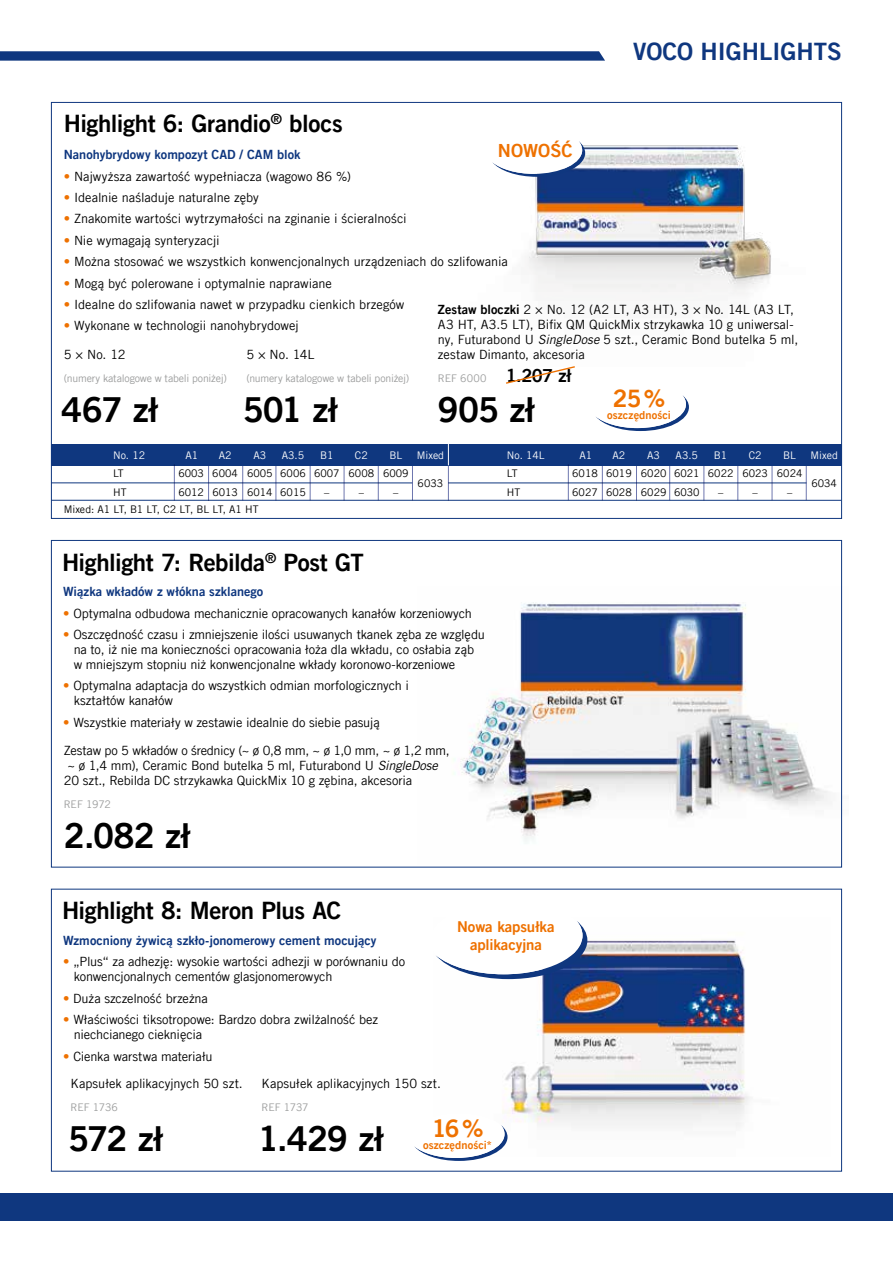
<style>
.page{position:relative;width:893px;height:1263px;background:#fff}
.page>*{position:absolute;margin:0;border:0;box-sizing:border-box;transform-origin:0 0}
.t1{font:34.5px "Trade Gothic LT Com Bd 2";letter-spacing:-.025em;color:#000}
.t2{font:24px "Trade Gothic LT Com Bd 2";letter-spacing:-.02em;color:#000}
.t3{font:24px "Trade Gothic LT Com Bd 2";color:#0f377f}
.t4{font:24px "Trade Gothic LT Com Bd 2";color:#ee7100}
.t5{font:18.15px "Trade Gothic LT Com Bd 2";color:#ee7100}
.t6{font:15px/18px "Trade Gothic LT Com Bd 2";letter-spacing:-.01em;color:#ee7100;text-align:center}
.t7{font:12.75px/15px "Trade Gothic LT Com";letter-spacing:-.01em;color:#000}
.t8{font:12.75px "Trade Gothic LT Com Bd 2";letter-spacing:.005em;color:#0f377f}
.t9{font:11.1px "Trade Gothic LT Com Bd 2";letter-spacing:.01em;color:#ee7100}
.t10{font:10.5px/18.8px "Trade Gothic LT Com";color:#000}
.t11{font:10.5px "Trade Gothic LT Com";letter-spacing:-.01em;color:#9c9d9d}
.t12{font:10.5px "Trade Gothic LT Com";color:#fff}
.s1{color:#ee7100}
.s2{font-family:"Trade Gothic LT Com Bd 2"}
.s3{font-style:italic}
.s4{font-family:"Trade Gothic LT Com Bd 2";font-size:18px;color:#000}
</style>
<div class="page">
<div style="left:0;top:1193px;width:893px;height:28px;background:#0f377f"></div>
<svg style="left:0;top:51px;width:605px;height:10px;background:#1f4487"></svg>
<img style="left:528px;top:139px;width:315px;height:227px">
<img style="left:454px;top:587px;width:389px;height:278px">
<img style="left:502px;top:937px;width:248px;height:204px">
<svg style="left:506px;top:365px;width:70px;height:19px"></svg>
<svg style="left:436px;top:921px;width:151px;height:58px"></svg>
<hr style="left:636px;top:464px;width:1px;height:36px;background:#6e77af">
<hr style="left:602px;top:464px;width:1px;height:36px;background:#6e77af">
<hr style="left:669px;top:464px;width:1px;height:36px;background:#6e77af">
<hr style="left:703px;top:464px;width:1px;height:36px;background:#6e77af">
<hr style="left:737px;top:464px;width:1px;height:36px;background:#6e77af">
<hr style="left:772px;top:464px;width:1px;height:36px;background:#6e77af">
<hr style="left:806px;top:464px;width:1px;height:36px;background:#6e77af">
<hr style="left:242px;top:464px;width:1px;height:36px;background:#6e77af">
<hr style="left:208px;top:464px;width:1px;height:37px;background:#6e77af">
<hr style="left:276px;top:464px;width:1px;height:36px;background:#6e77af">
<hr style="left:310px;top:464px;width:1px;height:36px;background:#6e77af">
<hr style="left:344px;top:464px;width:1px;height:36px;background:#6e77af">
<hr style="left:378px;top:464px;width:1px;height:36px;background:#6e77af">
<hr style="left:412px;top:464px;width:1px;height:36px;background:#6e77af">
<hr style="left:448px;top:464px;width:1px;height:36px;background:#6e77af">
<div style="left:458px;top:444px;width:384px;height:21px;background:#0f377f"></div>
<hr style="left:51px;top:482px;width:361px;height:1px;background:#0f377f">
<div style="left:51px;top:444px;width:408px;height:21px;background:#0f377f"></div>
<hr style="left:448px;top:482px;width:358px;height:1px;background:#0f377f">
<hr style="left:448px;top:430px;width:1px;height:35px;background:#fff">
<hr style="left:174px;top:464px;width:1px;height:36px;background:#6e77af">
<hr style="left:568px;top:464px;width:1px;height:36px;background:#6e77af">
<hr style="left:51px;top:500px;width:790px;height:1px;background:#0f377f">
<svg style="left:492px;top:139px;width:93px;height:38px"></svg>
<svg style="left:596px;top:395px;width:93px;height:36px"></svg>
<svg style="left:414px;top:1113px;width:93px;height:48px"></svg>
<h2 class="t3" style="left:633px;top:37px;width:210px">VOCO High lights</h2>
<h2 class="t2" style="left:64px;top:109px;width:281px">Highlight 6: Grandio<sup>®</sup> blocs</h2>
<p class="t8" style="left:64px;top:147px;width:238px">Nanohybrydowy kompozyt CAD / CAM blok</p>
<p class="t7" style="left:64px;top:168px;width:289px"><span class="s1">•</span> Najwyższa zawartość wypełniacza (wagowo 86 %)</p>
<p class="t7" style="left:64px;top:190px;width:197px"><span class="s1">•</span> Idealnie naśladuje naturalne zęby</p>
<p class="t7" style="left:64px;top:211px;width:344px"><span class="s1">•</span> Znakomite wartości wytrzymałości na zginanie i ścieralności</p>
<p class="t7" style="left:64px;top:233px;width:157px"><span class="s1">•</span> Nie wymagają synteryzacji</p>
<p class="t7" style="left:64px;top:254px;width:445px"><span class="s1">•</span> Można stosować we wszystkich konwencjonalnych urządzeniach do szlifowania</p>
<p class="t7" style="left:64px;top:275px;width:270px"><span class="s1">•</span> Mogą być polerowane i optymalnie naprawiane</p>
<p class="t7" style="left:64px;top:297px;width:342px"><span class="s1">•</span> Idealne do szlifowania nawet w przypadku cienkich brzegów</p>
<p class="t7" style="left:64px;top:318px;width:236px"><span class="s1">•</span> Wykonane w technologii nanohybrydowej</p>
<h3 class="t5" style="left:498px;top:140px;width:76px">NOWOŚĆ</h3>
<p class="t7" style="left:438px;top:302px;width:362px"><span class="s2">Zestaw bloczki</span> 2 × No. 12 (A2 LT, A3 HT), 3 × No. 14L (A3 LT, A3 HT, A3.5 LT), Bifix QM QuickMix strzykawka 10 g uniwersal&shy;ny, Futurabond U <span class="s3">SingleDose</span> 5 szt., Ceramic Bond butelka 5 ml, zestaw Dimanto, akcesoria</p>
<p class="t11" style="left:438px;top:372px;width:135px">REF 6000 <span class="s4">1.207 zł</span></p>
<h1 class="t1" style="left:438px;top:388px;width:98px">905 zł</h1>
<p class="t7" style="left:64px;top:347px;width:63px">5 × No. 12</p>
<p class="t11" style="left:64px;top:372px;width:165px">(numery katalogowe w tabeli poniżej)</p>
<h1 class="t1" style="left:61px;top:388px;width:98px">467 zł</h1>
<p class="t7" style="left:246px;top:347px;width:70px">5 × No. 14L</p>
<p class="t11" style="left:246px;top:372px;width:165px">(numery katalogowe w tabeli poniżej)</p>
<h1 class="t1" style="left:243px;top:388px;width:97px">501 zł</h1>
<h2 class="t4" style="left:613px;top:383px;width:54px">25%</h2>
<p class="t9" style="left:607px;top:408px;width:65px">oszczędności</p>
<p class="t12" style="left:113px;top:448px;width:34px">No. 12</p>
<p class="t10" style="left:113px;top:464px;width:15px">LT<br>HT</p>
<p class="t12" style="left:186px;top:448px;width:14px">A1</p>
<p class="t12" style="left:219px;top:448px;width:14px">A2</p>
<p class="t12" style="left:253px;top:448px;width:14px">A3</p>
<p class="t12" style="left:282px;top:448px;width:24px">A3.5</p>
<p class="t12" style="left:320px;top:448px;width:15px">B1</p>
<p class="t12" style="left:355px;top:448px;width:14px">C2</p>
<p class="t12" style="left:389px;top:448px;width:14px">BL</p>
<p class="t12" style="left:417px;top:448px;width:29px">Mixed</p>
<p class="t10" style="left:178px;top:464px;width:232px">6003 6004 6005 6006 6007 6008 6009<br>6012 6013 6014 6015</p>
<p class="t10" style="left:324px;top:483px;width:7px">–</p>
<p class="t10" style="left:359px;top:483px;width:7px">–</p>
<p class="t10" style="left:393px;top:483px;width:7px">–</p>
<p class="t10" style="left:418px;top:474px;width:27px">6033</p>
<p class="t10" style="left:64px;top:499px;width:196px">Mixed: A1 LT, B1 LT, C2 LT, BL LT, A1 HT</p>
<h2 class="t2" style="left:62px;top:547px;width:288px">Highlight 7: Rebilda<sup>®</sup> Post GT</h2>
<p class="t8" style="left:63px;top:584px;width:202px">Wiązka wkładów z włókna szklanego</p>
<p class="t7" style="left:63px;top:605px;width:410px"><span class="s1">•</span> Optymalna odbudowa mechanicznie opracowanych kanałów korzeniowych</p>
<p class="t7" style="left:74px;top:627px;width:413px;text-indent:-11px"><span class="s1">•</span> Oszczędność czasu i zmniejszenie ilości usuwanych tkanek zęba ze względu na to, iż nie ma konieczności opracowania łoża dla wkładu, co osłabia ząb w mniejszym stopniu niż konwencjonalne wkłady koronowo-korzeniowe</p>
<p class="t7" style="left:74px;top:678px;width:337px;text-indent:-11px"><span class="s1">•</span> Optymalna adaptacja do wszystkich odmian morfologicznych i kształtów kanałów</p>
<p class="t7" style="left:63px;top:715px;width:318px"><span class="s1">•</span> Wszystkie materiały w zestawie idealnie do siebie pasują</p>
<p class="t7" style="left:64px;top:743px;width:387px">Zestaw po 5 wkładów o średnicy (~ ø 0,8 mm, ~ ø 1,0 mm, ~ ø 1,2 mm, ~ ø 1,4 mm), Ceramic Bond butelka 5 ml, Futurabond U <span class="s3">SingleDose<br></span>20 szt., Rebilda DC strzykawka QuickMix 10 g zębina, akcesoria</p>
<p class="t11" style="left:64px;top:798px;width:49px">REF 1972</p>
<h1 class="t1" style="left:64px;top:815px;width:128px">2.082 zł</h1>
<p class="t12" style="left:507px;top:448px;width:39px">No. 14L</p>
<p class="t10" style="left:507px;top:464px;width:15px">LT<br>HT</p>
<p class="t12" style="left:579px;top:448px;width:14px">A1</p>
<p class="t12" style="left:612px;top:448px;width:14px">A2</p>
<p class="t12" style="left:647px;top:448px;width:14px">A3</p>
<p class="t12" style="left:676px;top:448px;width:24px">A3.5</p>
<p class="t12" style="left:714px;top:448px;width:15px">B1</p>
<p class="t12" style="left:749px;top:448px;width:14px">C2</p>
<p class="t12" style="left:783px;top:448px;width:14px">BL</p>
<p class="t12" style="left:810px;top:448px;width:29px">Mixed</p>
<p class="t10" style="left:572px;top:464px;width:232px">6018 6019 6020 6021 6022 6023 6024<br>6027 6028 6029 6030</p>
<p class="t10" style="left:718px;top:483px;width:7px">–</p>
<p class="t10" style="left:753px;top:483px;width:7px">–</p>
<p class="t10" style="left:787px;top:483px;width:7px">–</p>
<p class="t10" style="left:811px;top:474px;width:27px">6034</p>
<h2 class="t2" style="left:62px;top:896px;width:281px">Highlight 8: Meron Plus AC</h2>
<p class="t8" style="left:63px;top:932px;width:315px">Wzmocniony żywicą szkło-jonomerowy cement mocujący</p>
<p class="t7" style="left:74px;top:954px;width:333px;text-indent:-11px"><span class="s1">•</span> „Plus“ za adhezję: wysokie wartości adhezji w porównaniu do konwencjonalnych cementów glasjonomerowych</p>
<p class="t7" style="left:63px;top:990px;width:146px"><span class="s1">•</span> Duża szczelność brzeżna</p>
<p class="t7" style="left:74px;top:1012px;width:306px;text-indent:-11px"><span class="s1">•</span> Właściwości tiksotropowe: Bardzo dobra zwilżalność bez niechcianego cieknięcia</p>
<p class="t7" style="left:71px;top:1042px;width:174px;line-height:27.9px;text-indent:-8px"><span class="s1">•</span> Cienka warstwa materiału<br>Kapsułek aplikacyjnych 50 szt.</p>
<p class="t11" style="left:71px;top:1101px;width:49px">REF 1736</p>
<h1 class="t1" style="left:68px;top:1117px;width:97px">572 zł</h1>
<p class="t6" style="left:457px;top:917px;width:99px">Nowa kapsułka aplikacyjna</p>
<p class="t7" style="left:262px;top:1076px;width:181px">Kapsułek aplikacyjnych 150 szt.</p>
<p class="t11" style="left:262px;top:1101px;width:49px">REF 1737</p>
<h1 class="t1" style="left:258px;top:1117px;width:127px">1.429 zł</h1>
<h2 class="t4" style="left:432px;top:1113px;width:53px">16%</h2>
<p class="t9" style="left:423px;top:1138px;width:70px">oszczędności*</p>
</div>
